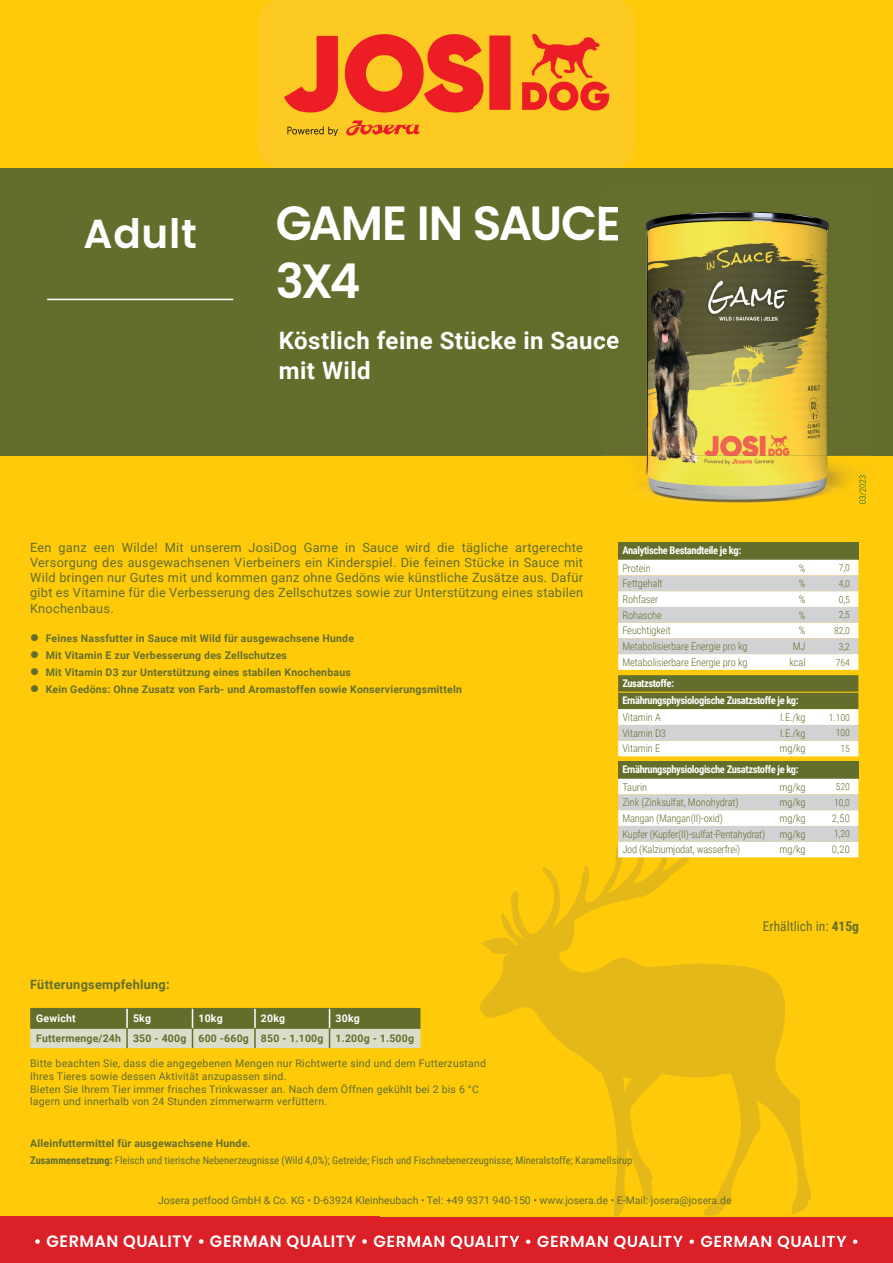
<style>
.page{position:relative;width:893px;height:1263px;background:#feca0a}
.page>*{position:absolute;margin:0;border:0;box-sizing:border-box;transform-origin:0 0}
.t1{font:600 48px/57.6px "Poppins";letter-spacing:-.05em;color:#fff}
.t2{font:600 40.5px "Poppins";letter-spacing:.02em;color:#fff}
.t3{font:700 24px/30px "Roboto";letter-spacing:.02em;color:#fff}
.t4{font:600 16.5px "Poppins";letter-spacing:.025em;color:#fff}
.t5{font:13.5px "Roboto Condensed";color:#646e2c}
.t6{font:12.75px/15.3px "Roboto";letter-spacing:.02em;color:#646e2c;text-align:justify}
.t7{font:700 12.75px "Roboto";letter-spacing:.02em;color:#646e2c}
.t8{font:700 10.5px "Roboto";letter-spacing:.02em;color:#646e2c}
.t9{font:300 10.5px "Roboto Condensed";letter-spacing:-.01em;color:#646e2c}
.t10{font:10.5px/12.6px "Roboto";letter-spacing:.02em;color:#646e2c}
.t11{font:10.5px "Roboto Condensed";color:#646e2c}
.t12{font:700 10.5px/17.2px "Roboto Condensed";letter-spacing:-.035em;color:#fff}
.t13{font:10.5px "Roboto";color:#646e2c}
.t14{font:700 10.5px "Roboto";letter-spacing:.02em;color:#fff}
.t15{font:300 9.75px "Roboto Condensed";letter-spacing:-.01em;color:#646e2c}
.s1{font-weight:700}
</style>
<div class="page">
<img style="left:259px;top:0;width:375px;height:168px">
<div style="left:0;top:1217px;width:893px;height:46px;background:#dc2027"></div>
<img style="left:381px;top:817px;width:478px;height:425px">
<img style="left:381px;top:1236px;width:476px;height:6px">
<div style="left:0;top:168px;width:893px;height:288px;background:#646e2c"></div>
<img style="left:603px;top:211px;width:269px;height:292px">
<img style="left:859px;top:475px;width:7px;height:29px">
<img style="left:603px;top:206px;width:15px;height:35px">
<img style="left:603px;top:330px;width:16px;height:19px">
<hr style="left:47px;top:299px;width:186px;height:1px;background:#fff">
<svg style="left:30px;top:1008px;width:390px;height:40px;background:#9ca377"></svg>
<div style="left:618px;top:762px;width:240px;height:17px;background:#646e2c"></div>
<svg style="left:618px;top:779px;width:240px;height:78px;background:#ececea"></svg>
<div style="left:618px;top:543px;width:240px;height:17px;background:#646e2c"></div>
<svg style="left:618px;top:560px;width:240px;height:196px;background:#d6d6c4"></svg>
<hr style="left:618px;top:692px;width:153px;height:1px;background:#feca0a">
<hr style="left:771px;top:692px;width:41px;height:1px;background:#feca0a">
<hr style="left:812px;top:692px;width:46px;height:1px;background:#feca0a">
<h2 class="t2" style="left:84px;top:211px;width:115px">Adult</h2>
<h1 class="t1" style="left:276px;top:195px;width:346px">GAME IN SAUCE<br>3X4</h1>
<h3 class="t3" style="left:279px;top:324px;width:342px">Köstlich feine Stücke in Sauce mit Wild</h3>
<p class="t6" style="left:30px;top:539px;width:554px">Een ganz een Wilde! Mit unserem JosiDog Game in Sauce wird die tägliche artgerechte Versorgung des ausgewachsenen Vierbeiners ein Kinderspiel. Die feinen Stücke in Sauce mit Wild bringen nur Gutes mit und kommen ganz ohne Gedöns wie künstliche Zusätze aus. Dafür gibt es Vitamine für die Verbesserung des Zellschutzes sowie zur Unterstützung eines stabilen Knochenbaus.</p>
<p class="t8" style="left:30px;top:631px;width:325px">● Feines Nassfutter in Sauce mit Wild für ausgewachsene Hunde</p>
<p class="t8" style="left:30px;top:648px;width:258px">● Mit Vitamin E zur Verbesserung des Zellschutzes</p>
<p class="t8" style="left:30px;top:665px;width:322px">● Mit Vitamin D3 zur Unterstützung eines stabilen Knochenbaus</p>
<p class="t8" style="left:30px;top:682px;width:433px">● Kein Gedöns: Ohne Zusatz von Farb- und Aromastoffen sowie Konservierungsmitteln</p>
<p class="t7" style="left:30px;top:976px;width:141px">Fütterungsempfehlung:</p>
<p class="t14" style="left:36px;top:1011px;width:41px">Gewicht</p>
<p class="t14" style="left:133px;top:1011px;width:19px">5kg</p>
<p class="t14" style="left:198px;top:1011px;width:26px">10kg</p>
<p class="t14" style="left:261px;top:1011px;width:26px">20kg</p>
<p class="t14" style="left:336px;top:1011px;width:26px">30kg</p>
<p class="t8" style="left:36px;top:1031px;width:379px">Futtermenge/24h 350 - 400g 600 -660g 850 - 1.100g 1.200g - 1.500g</p>
<p class="t10" style="left:30px;top:1057px;width:457px">Bitte beachten Sie, dass die angegebenen Mengen nur Richtwerte sind und dem Futterzustand Ihres Tieres sowie dessen Aktivität anzupassen sind.<br>Bieten Sie Ihrem Tier immer frisches Trinkwasser an. Nach dem Öffnen gekühlt bei 2 bis 6 °C lagern und innerhalb von 24 Stunden zimmerwarm verfüttern.</p>
<p class="t12" style="left:622px;top:542px;width:120px">Analytische Bestandteile je kg:</p>
<p class="t9" style="left:622px;top:560px;width:30px">Protein</p>
<p class="t9" style="left:799px;top:560px;width:8px">%</p>
<p class="t15" style="left:839px;top:561px;width:13px">7,0</p>
<p class="t9" style="left:622px;top:576px;width:42px">Fettgehalt</p>
<p class="t9" style="left:799px;top:576px;width:8px">%</p>
<p class="t15" style="left:839px;top:577px;width:13px">4,0</p>
<p class="t9" style="left:622px;top:592px;width:38px">Rohfaser</p>
<p class="t9" style="left:799px;top:592px;width:8px">%</p>
<p class="t15" style="left:839px;top:592px;width:13px">0,5</p>
<p class="t9" style="left:622px;top:608px;width:41px">Rohasche</p>
<p class="t9" style="left:799px;top:608px;width:8px">%</p>
<p class="t15" style="left:839px;top:608px;width:13px">2,5</p>
<p class="t9" style="left:622px;top:623px;width:50px">Feuchtigkeit</p>
<p class="t9" style="left:799px;top:623px;width:8px">%</p>
<p class="t15" style="left:834px;top:624px;width:17px">82,0</p>
<p class="t9" style="left:622px;top:639px;width:127px">Metabolisierbare Energie pro kg</p>
<p class="t9" style="left:793px;top:639px;width:14px">MJ</p>
<p class="t15" style="left:839px;top:640px;width:13px">3,2</p>
<p class="t9" style="left:622px;top:655px;width:127px">Metabolisierbare Energie pro kg</p>
<p class="t9" style="left:790px;top:655px;width:18px">kcal</p>
<p class="t15" style="left:836px;top:655px;width:16px">764</p>
<p class="t12" style="left:622px;top:674px;width:178px">Zusatzstoffe:<br>Ernährungsphysiologische Zusatzstoffe je kg:</p>
<p class="t9" style="left:622px;top:710px;width:40px">Vitamin A</p>
<p class="t9" style="left:780px;top:710px;width:27px">I.E./kg</p>
<p class="t15" style="left:829px;top:710px;width:22px">1.100</p>
<p class="t9" style="left:622px;top:726px;width:45px">Vitamin D3</p>
<p class="t9" style="left:780px;top:726px;width:27px">I.E./kg</p>
<p class="t15" style="left:836px;top:726px;width:16px">100</p>
<p class="t9" style="left:622px;top:741px;width:39px">Vitamin E</p>
<p class="t9" style="left:780px;top:741px;width:27px">mg/kg</p>
<p class="t15" style="left:840px;top:742px;width:11px">15</p>
<p class="t12" style="left:622px;top:761px;width:178px">Ernährungsphysiologische Zusatzstoffe je kg:</p>
<p class="t9" style="left:622px;top:779px;width:26px">Taurin</p>
<p class="t9" style="left:780px;top:779px;width:27px">mg/kg</p>
<p class="t15" style="left:836px;top:780px;width:16px">520</p>
<p class="t9" style="left:622px;top:795px;width:118px">Zink (Zinksulfat, Monohydrat)</p>
<p class="t9" style="left:780px;top:795px;width:27px">mg/kg</p>
<p class="t15" style="left:834px;top:796px;width:17px">10,0</p>
<p class="t9" style="left:622px;top:811px;width:102px">Mangan (Mangan(II)-oxid)</p>
<p class="t9" style="left:780px;top:811px;width:27px">mg/kg</p>
<p class="t9" style="left:832px;top:811px;width:19px">2,50</p>
<p class="t9" style="left:622px;top:827px;width:144px">Kupfer (Kupfer(II)-sulfat-Pentahydrat)</p>
<p class="t9" style="left:780px;top:827px;width:27px">mg/kg</p>
<p class="t15" style="left:834px;top:827px;width:17px">1,20</p>
<p class="t9" style="left:622px;top:842px;width:119px">Jod (Kalziumjodat, wasserfrei)</p>
<p class="t9" style="left:780px;top:842px;width:27px">mg/kg</p>
<p class="t9" style="left:832px;top:842px;width:19px">0,20</p>
<p class="t5" style="left:763px;top:917px;width:98px">Erhältlich in: <span class="s1">415g</span></p>
<p class="t8" style="left:30px;top:1136px;width:222px">Alleinfuttermittel für ausgewachsene Hunde.</p>
<p class="t11" style="left:30px;top:1153px;width:604px"><span class="s1">Zusammensetzung:</span> Fleisch und tierische Nebenerzeugnisse (Wild 4,0%); Getreide; Fisch und Fischnebenerzeugnisse; Mineralstoffe; Karamellsirup</p>
<p class="t13" style="left:158px;top:1193px;width:575px">Josera petfood GmbH &amp; Co. KG • D-63924 Kleinheubach • Tel: +49 9371 940-150 • www.josera.de • E-Mail: josera@josera.de</p>
<p class="t4" style="left:34px;top:1232px;width:827px">• GERMAN QUALITY • GERMAN QUALITY • GERMAN QUALITY • GERMAN QUALITY • GERMAN QUALITY •</p>
</div>
